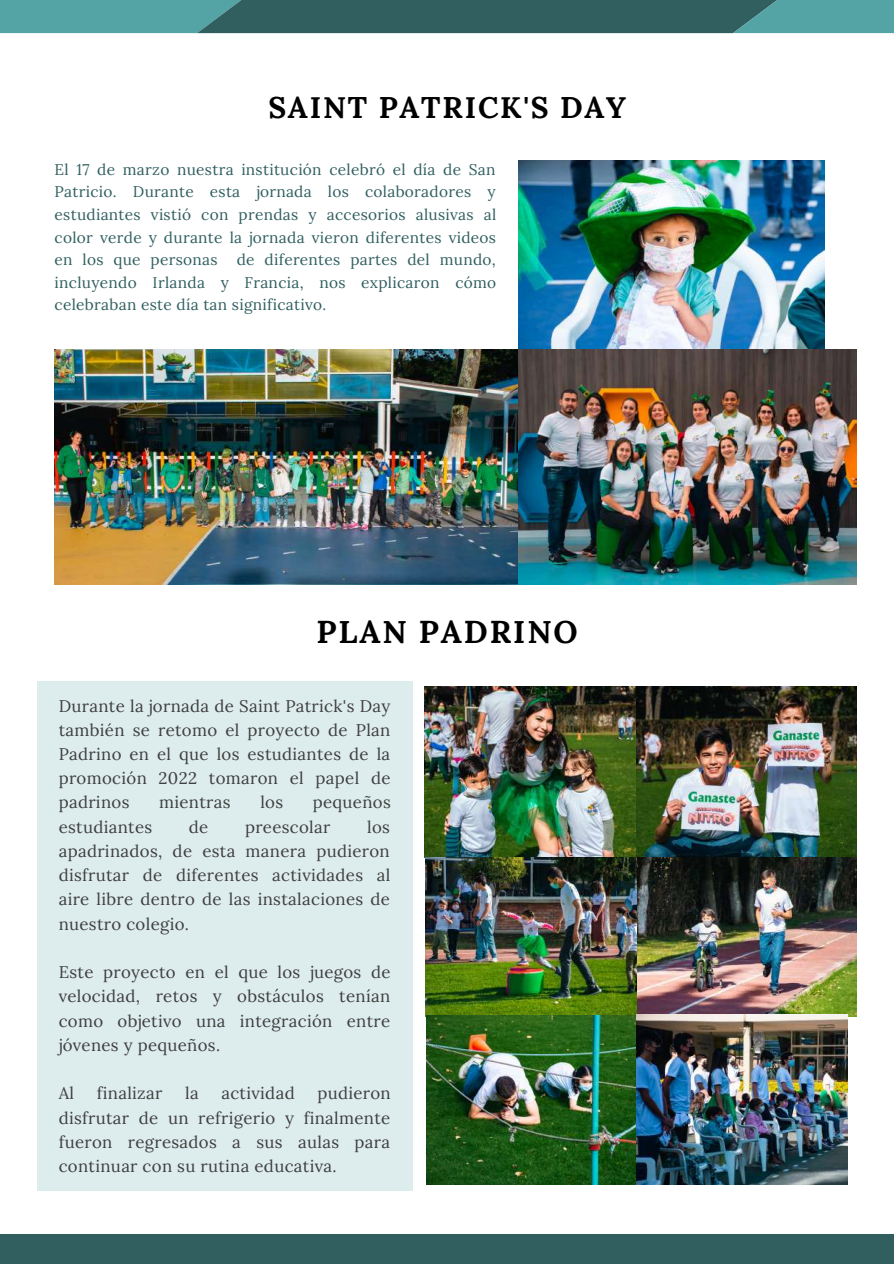
<style>
.page{position:relative;width:894px;height:1264px;background:#fff}
.page>*{position:absolute;margin:0;border:0;box-sizing:border-box;transform-origin:0 0}
.t1{font:700 31.5px "Lora";letter-spacing:.06em;color:#000}
.t2{font:700 29.85px "Lora";letter-spacing:.06em;color:#000}
.t3{font:16.8px/24.3px "Lora";letter-spacing:.02em;color:#3f3f3f;text-align:justify}
.t4{font:15.45px/22.5px "Lora";letter-spacing:.02em;color:#315f60;text-align:justify}
</style>
<div class="page">
<div style="left:0;top:1234px;width:893px;height:29px;background:#315f60"></div>
<svg style="left:0;top:0;width:893px;height:33px;background:#3f7a7b"></svg>
<img style="left:55px;top:349px;width:801px;height:235px">
<img style="left:518px;top:160px;width:306px;height:189px">
<div style="left:37px;top:681px;width:375px;height:508px;background:#ddeced"></div>
<img style="left:424px;top:686px;width:432px;height:330px">
<img style="left:427px;top:1014px;width:420px;height:170px">
<h2 class="t2" style="left:268px;top:88px;width:359px">SAINT PATRICK'S DAY</h2>
<p class="t4" style="left:55px;top:158px;width:443px">El 17 de marzo nuestra institución celebró el día de San Patricio. Durante esta jornada los colaboradores y estudiantes vistió con prendas y accesorios alusivas al color verde y durante la jornada vieron diferentes videos en los que personas de diferentes partes del mundo, incluyendo Irlanda y Francia, nos explicaron cómo celebraban este día tan significativo.</p>
<h1 class="t1" style="left:316px;top:611px;width:263px">PLAN PADRINO</h1>
<p class="t3" style="left:59px;top:693px;width:333px">Durante la jornada de Saint Patrick's Day también se retomo el proyecto de Plan Padrino en el que los estudiantes de la promoción 2022 tomaron el papel de padrinos</p>
<p class="t3" style="left:159px;top:790px;width:73px">mientras</p>
<p class="t3" style="left:260px;top:790px;width:24px">los</p>
<p class="t3" style="left:313px;top:790px;width:79px">pequeños</p>
<p class="t3" style="left:59px;top:814px;width:333px;text-indent:308px">los apadrinados, de esta manera pudieron disfrutar de diferentes actividades al aire libre dentro de las instalaciones de nuestro colegio.</p>
<p class="t3" style="left:59px;top:959px;width:333px">Este proyecto en el que los juegos de velocidad, retos y obstáculos tenían como objetivo una integración entre jóvenes y pequeños.</p>
<p class="t3" style="left:59px;top:1081px;width:17px">Al</p>
<p class="t3" style="left:97px;top:1081px;width:67px">finalizar</p>
<p class="t3" style="left:185px;top:1081px;width:15px">la</p>
<p class="t3" style="left:221px;top:1081px;width:75px">actividad</p>
<p class="t3" style="left:59px;top:814px;width:95px">estudiantes</p>
<p class="t3" style="left:189px;top:814px;width:21px">de</p>
<p class="t3" style="left:245px;top:814px;width:87px">preescolar</p>
<p class="t3" style="left:59px;top:1081px;width:333px;text-indent:258px">pudieron disfrutar de un refrigerio y finalmente fueron regresados a sus aulas para continuar con su rutina educativa.</p>
</div>
